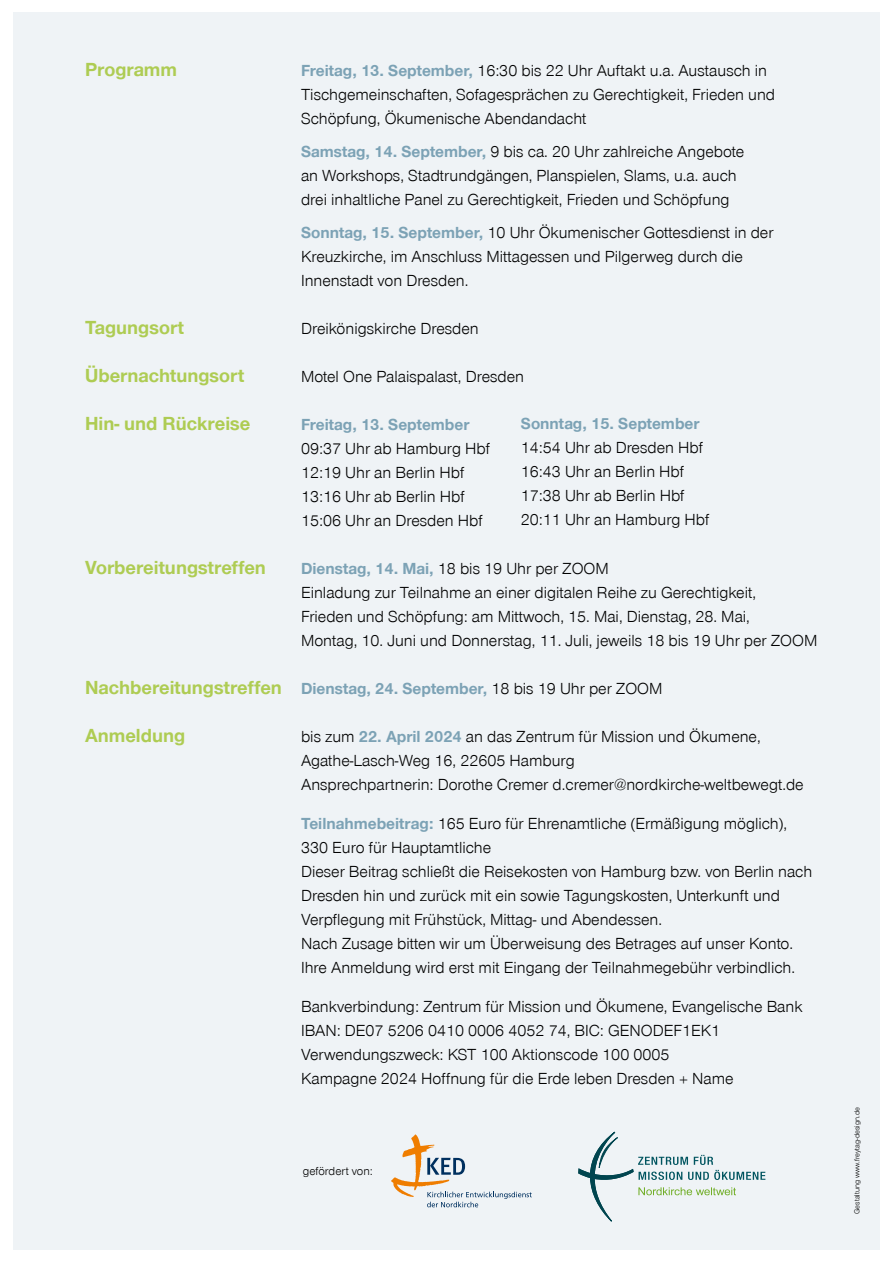
<style>
.page{position:relative;width:893px;height:1263px;background:#fff}
.page>*{position:absolute;margin:0;border:0;box-sizing:border-box;transform-origin:0 0}
.t1{font:700 19.5px "Nordelbica";color:#aecc53}
.t2{font:16.5px/24px "Nordelbica";color:#000}
.t3{font:700 16.5px "Nordelbica";color:#7ca2b5}
.t4{font:12px "Nordelbica";color:#000}
.t5{font:7.5px "Nordelbica";color:#000}
.s1{font-weight:700;color:#7ca2b5}
.s2{font-size:19.5px;color:#aecc53}
.s3{font-weight:400;color:#000}
</style>
<div class="page">
<div style="left:13px;top:13px;width:866px;height:1237px;background:#eff3f6"></div>
<svg style="left:391px;top:1134px;width:141px;height:73px"></svg>
<svg style="left:579px;top:1132px;width:186px;height:89px"></svg>
<p class="t1" style="left:85px;top:58px;width:94px">Programm</p>
<p class="t2" style="left:301px;top:59px;width:468px"><span class="s1">Freitag, 13. September,</span> 16:30 bis 22 Uhr Auftakt u.a. Austausch in</p>
<p class="t2" style="left:301px;top:83px;width:475px">Tischgemeinschaften, Sofagesprächen zu Gerechtigkeit, Frieden und</p>
<p class="t2" style="left:301px;top:107px;width:287px">Schöpfung, Ökumenische Abendandacht</p>
<p class="t2" style="left:301px;top:140px;width:445px"><span class="s1">Samstag, 14. September,</span> 9 bis ca. 20 Uhr zahlreiche Angebote</p>
<p class="t2" style="left:301px;top:164px;width:437px">an Workshops, Stadtrundgängen, Planspielen, Slams, u.a. auch</p>
<p class="t2" style="left:301px;top:188px;width:430px">drei inhaltliche Panel zu Gerechtigkeit, Frieden und Schöpfung</p>
<p class="t2" style="left:301px;top:221px;width:474px"><span class="s1">Sonntag, 15. September,</span> 10 Uhr Ökumenischer Gottesdienst in der</p>
<p class="t2" style="left:301px;top:245px;width:443px">Kreuzkirche, im Anschluss Mittagessen und Pilgerweg durch die</p>
<p class="t2" style="left:301px;top:269px;width:169px">Innenstadt von Dresden.</p>
<p class="t1" style="left:85px;top:316px;width:101px">Tagungsort</p>
<p class="t2" style="left:301px;top:317px;width:179px">Dreikönigskirche Dresden</p>
<p class="t1" style="left:85px;top:364px;width:161px">Übernachtungsort</p>
<p class="t2" style="left:301px;top:365px;width:224px">Motel One Palaispalast, Dresden</p>
<p class="t1" style="left:85px;top:412px;width:167px">Hin- und Rückreise</p>
<p class="t3" style="left:301px;top:415px;width:170px">Freitag, 13. September</p>
<p class="t2" style="left:301px;top:437px;width:190px">09:37 Uhr ab Hamburg Hbf</p>
<p class="t2" style="left:301px;top:461px;width:165px">12:19 Uhr an Berlin Hbf</p>
<p class="t2" style="left:301px;top:485px;width:165px">13:16 Uhr ab Berlin Hbf</p>
<p class="t2" style="left:301px;top:509px;width:183px">15:06 Uhr an Dresden Hbf</p>
<p class="t1" style="left:85px;top:556px;width:182px">Vorbereitungstreffen</p>
<p class="t2" style="left:301px;top:557px;width:309px"><span class="s1">Dienstag, 14. Mai,</span> 18 bis 19 Uhr per ZOOM</p>
<p class="t2" style="left:301px;top:581px;width:456px">Einladung zur Teilnahme an einer digitalen Reihe zu Gerechtigkeit,</p>
<p class="t2" style="left:301px;top:605px;width:450px">Frieden und Schöpfung: am Mittwoch, 15. Mai, Dienstag, 28. Mai,</p>
<p class="t2" style="left:301px;top:629px;width:518px">Montag, 10. Juni und Donnerstag, 11. Juli, jeweils 18 bis 19 Uhr per ZOOM</p>
<p class="t3" style="left:85px;top:679px;width:579px"><span class="s2">Nachbereitungstreffen</span> Dienstag, 24. September, <span class="s3">18 bis 19 Uhr per ZOOM</span></p>
<p class="t1" style="left:85px;top:724px;width:102px">Anmeldung</p>
<p class="t2" style="left:301px;top:725px;width:461px">bis zum <span class="s1">22. April 2024</span> an das Zentrum für Mission und Ökumene,</p>
<p class="t2" style="left:301px;top:749px;width:275px">Agathe-Lasch-Weg 16, 22605 Hamburg</p>
<p class="t2" style="left:301px;top:773px;width:504px">Ansprechpartnerin: Dorothe Cremer d.cremer@nordkirche-weltbewegt.de</p>
<p class="t2" style="left:301px;top:812px;width:487px"><span class="s1">Teilnahmebeitrag:</span> 165 Euro für Ehrenamtliche (Ermäßigung möglich),</p>
<p class="t2" style="left:301px;top:836px;width:192px">330 Euro für Hauptamtliche</p>
<p class="t2" style="left:301px;top:860px;width:513px">Dieser Beitrag schließt die Reisekosten von Hamburg bzw. von Berlin nach<br>Dresden hin und zurück mit ein sowie Tagungskosten, Unterkunft und</p>
<p class="t2" style="left:301px;top:908px;width:362px">Verpflegung mit Frühstück, Mittag- und Abendessen.</p>
<p class="t2" style="left:301px;top:932px;width:494px">Nach Zusage bitten wir um Überweisung des Betrages auf unser Konto.</p>
<p class="t2" style="left:301px;top:956px;width:495px">Ihre Anmeldung wird erst mit Eingang der Teilnahmegebühr verbindlich.</p>
<p class="t2" style="left:301px;top:995px;width:503px">Bankverbindung: Zentrum für Mission und Ökumene, Evangelische Bank</p>
<p class="t2" style="left:301px;top:1019px;width:420px">IBAN: DE07 5206 0410 0006 4052 74, BIC: GENODEF1EK1</p>
<p class="t2" style="left:301px;top:1043px;width:370px">Verwendungszweck: KST 100 Aktionscode 100 0005</p>
<p class="t2" style="left:301px;top:1067px;width:434px">Kampagne 2024 Hoffnung für die Erde leben Dresden + Name</p>
<p class="t3" style="left:521px;top:414px;width:180px">Sonntag, 15. September</p>
<p class="t2" style="left:521px;top:436px;width:184px">14:54 Uhr ab Dresden Hbf</p>
<p class="t2" style="left:521px;top:460px;width:165px">16:43 Uhr an Berlin Hbf</p>
<p class="t2" style="left:521px;top:484px;width:165px">17:38 Uhr ab Berlin Hbf</p>
<p class="t2" style="left:521px;top:508px;width:190px">20:11 Uhr an Hamburg Hbf</p>
<p class="t4" style="left:303px;top:1165px;width:71px">gefördert von:</p>
<p class="t5" style="left:853px;top:1214px;width:108px;rotate:-90deg">Gestaltung www.freytag-design.de</p>
</div>
